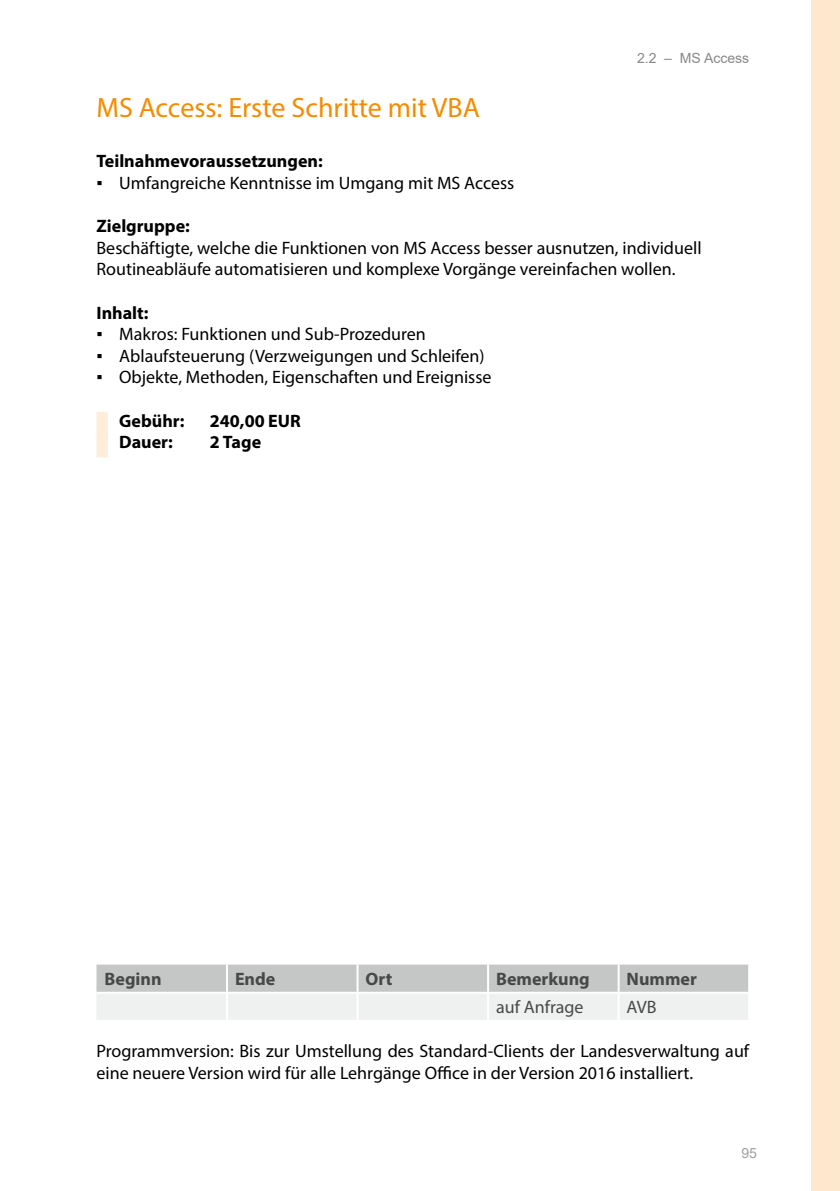
<style>
.page{position:relative;width:840px;height:1191px;background:#fff}
.page>*{position:absolute;margin:0;border:0;box-sizing:border-box;transform-origin:0 0}
.Überschrift_gelb{font:28px "Myriad Pro";color:#f48c00}
.Fliess{font:18px/21.6px "Myriad Pro";color:#000}
.Fliess_Überschrift{font:700 18px "Myriad Pro";color:#000}
.Tabelle_Kopf{font:700 18px "Myriad Pro";color:#474847}
.Gebühr_Dauer_gelb{font:700 18px "Myriad Pro";color:#000}
.Tabelle_Inhalt{font:18px "Myriad Pro";color:#474847}
.t1{font:14px "Arial";color:#878988}
.t2{font:14px "Arial";color:#9d9e9e}
.s1{font-family:"Arial"}
</style>
<div class="page">
<div style="left:811px;top:0;width:28px;height:1191px;background:#fee8cd"></div>
<div style="left:96px;top:412px;width:12px;height:24px;background:#feeed9"></div>
<div style="left:96px;top:433px;width:12px;height:24px;background:#feeed9"></div>
<svg style="left:96px;top:964px;width:651px;height:56px"></svg>
<hr style="left:226px;top:964px;width:2px;height:27px;background:#fff">
<hr style="left:356px;top:964px;width:2px;height:27px;background:#fff">
<hr style="left:487px;top:964px;width:2px;height:27px;background:#fff">
<hr style="left:617px;top:964px;width:2px;height:27px;background:#fff">
<hr style="left:226px;top:993px;width:2px;height:27px;background:#fff">
<hr style="left:356px;top:993px;width:2px;height:27px;background:#fff">
<hr style="left:487px;top:993px;width:2px;height:27px;background:#fff">
<hr style="left:617px;top:993px;width:2px;height:27px;background:#fff">
<hr style="left:96px;top:991px;width:131px;height:2px;background:#fff">
<hr style="left:227px;top:991px;width:130px;height:2px;background:#fff">
<hr style="left:357px;top:991px;width:131px;height:2px;background:#fff">
<hr style="left:488px;top:991px;width:130px;height:2px;background:#fff">
<hr style="left:618px;top:991px;width:131px;height:2px;background:#fff">
<p class="t1" style="left:636px;top:48px;width:114px">2.2 – MS Access</p>
<p class="Überschrift_gelb" style="left:96px;top:91px;width:385px">MS Access: Erste Schritte mit VBA</p>
<p class="Fliess_Überschrift" style="left:96px;top:150px;width:228px">Teilnahmevoraussetzungen:</p>
<p class="Fliess" style="left:96px;top:172px;width:419px"><span class="s1">▪</span> Umfangreiche Kenntnisse im Umgang mit MS Access</p>
<p class="Fliess_Überschrift" style="left:96px;top:214px;width:95px">Zielgruppe:</p>
<p class="Fliess" style="left:96px;top:237px;width:606px">Beschäftigte, welche die Funktionen von MS Access besser ausnutzen, individuell</p>
<p class="Fliess" style="left:96px;top:258px;width:580px">Routineabläufe automatisieren und komplexe Vorgänge vereinfachen wollen.</p>
<p class="Fliess_Überschrift" style="left:96px;top:301px;width:54px">Inhalt:</p>
<p class="Fliess" style="left:96px;top:323px;width:331px"><span class="s1">▪</span> Makros: Funktionen und Sub-Prozeduren</p>
<p class="Fliess" style="left:96px;top:345px;width:389px"><span class="s1">▪</span> Ablaufsteuerung (Verzweigungen und Schleifen)</p>
<p class="Fliess" style="left:96px;top:366px;width:396px"><span class="s1">▪</span> Objekte, Methoden, Eigenschaften und Ereignisse</p>
<p class="Gebühr_Dauer_gelb" style="left:119px;top:409px;width:67px">Gebühr:</p>
<p class="Gebühr_Dauer_gelb" style="left:210px;top:409px;width:92px">240,00 EUR</p>
<p class="Gebühr_Dauer_gelb" style="left:119px;top:430px;width:55px">Dauer:</p>
<p class="Gebühr_Dauer_gelb" style="left:210px;top:430px;width:53px">2 Tage</p>
<p class="Tabelle_Kopf" style="left:104px;top:967px;width:59px">Beginn</p>
<p class="Tabelle_Kopf" style="left:235px;top:967px;width:42px">Ende</p>
<p class="Tabelle_Kopf" style="left:365px;top:967px;width:28px">Ort</p>
<p class="Tabelle_Kopf" style="left:496px;top:967px;width:95px">Bemerkung</p>
<p class="Tabelle_Kopf" style="left:626px;top:967px;width:72px">Nummer</p>
<p class="Tabelle_Inhalt" style="left:496px;top:995px;width:89px">auf Anfrage</p>
<p class="Tabelle_Inhalt" style="left:626px;top:995px;width:31px">AVB</p>
<p class="Fliess" style="left:96px;top:1040px;width:653px">Programmversion: Bis zur Umstellung des Standard-Clients der Landesverwaltung auf eine neuere Version wird für alle Lehrgänge Office in der Version 2016 installiert.</p>
<p class="t2" style="left:741px;top:1143px;width:17px">95</p>
</div>
